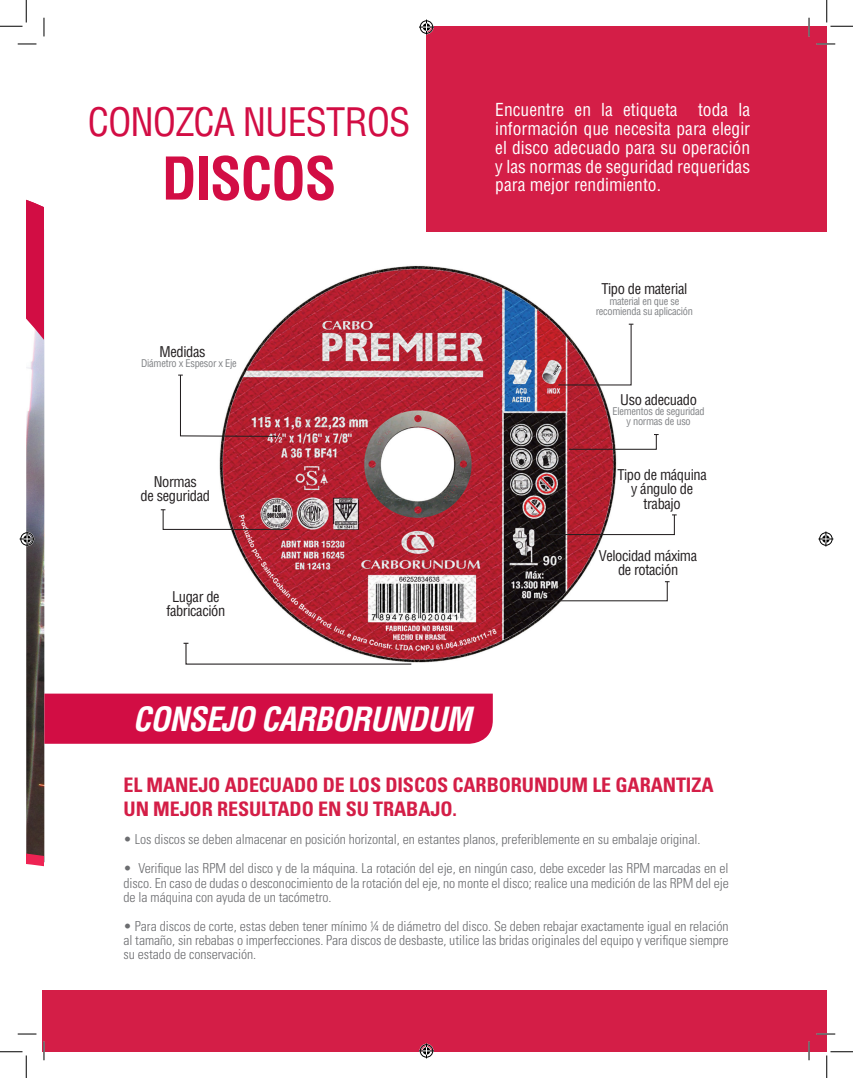
<style>
.page{position:relative;width:853px;height:1078px;background:#fff}
.page>*{position:absolute;margin:0;border:0;box-sizing:border-box;transform-origin:0 0}
.t1{font:700 condensed 57.38px "Helvetica LT Std";letter-spacing:-.025em;color:#d20d44}
.t2{font:condensed 38.25px "Helvetica LT Std";letter-spacing:-.025em;color:#d20d44}
.titulo_sección{font:italic 700 condensed 32.5px "Helvetica LT Std";letter-spacing:-.025em;color:#fff}
.SUBTITULO_CONSEJO{font:700 condensed 20px "Univers LT Std";letter-spacing:-.005em;color:#d41e47}
.características_txt{font:condensed 17.5px/18.8px "Helvetica LT Std";color:#fff;text-align:justify}
.titulo_sección-2{font:condensed 14.5px "Helvetica LT Std";letter-spacing:-.025em;color:#231f20}
.descripción{font:300 condensed 13.75px/14.4px "Univers LT Std";letter-spacing:-.005em;color:#6c6d70;text-align:justify}
.titulo_sección-3{font:condensed 10.38px/10.4px "Helvetica LT Std";letter-spacing:-.025em;color:#808285;text-align:center}
</style>
<div class="page">
<img style="left:26px;top:346px;width:18px;height:348px">
<svg style="left:26px;top:199px;width:18px;height:147px;background:#d62e5d"></svg>
<img style="left:219px;top:265px;width:398px;height:398px">
<div style="left:43px;top:990px;width:784px;height:62px;background:#d41e47"></div>
<div style="left:426px;top:26px;width:401px;height:206px;background:#d41e47"></div>
<svg style="left:557px;top:323px;width:76px;height:63px"></svg>
<svg style="left:568px;top:433px;width:91px;height:17px"></svg>
<svg style="left:547px;top:514px;width:130px;height:22px"></svg>
<svg style="left:161px;top:509px;width:129px;height:21px"></svg>
<svg style="left:184px;top:642px;width:228px;height:23px"></svg>
<svg style="left:525px;top:581px;width:145px;height:21px"></svg>
<svg style="left:178px;top:374px;width:101px;height:63px"></svg>
<svg style="left:26px;top:694px;width:467px;height:173px"></svg>
<svg style="left:18px;top:43px;width:18px;height:2px"></svg>
<svg style="left:816px;top:43px;width:19px;height:2px"></svg>
<svg style="left:18px;top:1033px;width:18px;height:2px"></svg>
<svg style="left:816px;top:1033px;width:19px;height:2px"></svg>
<svg style="left:43px;top:18px;width:2px;height:18px"></svg>
<svg style="left:43px;top:1041px;width:2px;height:19px"></svg>
<svg style="left:808px;top:18px;width:2px;height:18px"></svg>
<svg style="left:808px;top:1041px;width:2px;height:19px"></svg>
<svg style="left:0;top:0;width:27px;height:27px"></svg>
<svg style="left:0;top:1051px;width:27px;height:27px"></svg>
<svg style="left:826px;top:0;width:27px;height:27px"></svg>
<svg style="left:826px;top:1051px;width:27px;height:27px"></svg>
<svg style="left:419px;top:20px;width:15px;height:15px"></svg>
<svg style="left:419px;top:1043px;width:15px;height:15px"></svg>
<svg style="left:20px;top:531px;width:15px;height:15px"></svg>
<svg style="left:818px;top:531px;width:15px;height:15px"></svg>
<h2 class="t2" style="left:88px;top:98px;width:324px">CONOZCA NUESTROS</h2>
<h1 class="t1" style="left:162px;top:143px;width:176px">DISCOS</h1>
<p class="titulo_sección-2" style="left:160px;top:342px;width:47px">Medidas</p>
<p class="titulo_sección-3" style="left:141px;top:358px;width:97px">Diámetro x Espesor x Eje</p>
<p class="titulo_sección-2" style="left:154px;top:472px;width:45px">Normas</p>
<p class="titulo_sección-2" style="left:141px;top:487px;width:71px">de seguridad</p>
<p class="titulo_sección-2" style="left:172px;top:587px;width:49px">Lugar de</p>
<p class="titulo_sección-2" style="left:166px;top:602px;width:61px">fabricación</p>
<p class="características_txt" style="left:495px;top:101px;width:256px">Encuentre en la etiqueta toda la información que necesita para elegir el disco adecuado para su operación y las normas de seguridad requeridas para mejor rendimiento.</p>
<p class="titulo_sección-2" style="left:601px;top:280px;width:87px">Tipo de material</p>
<p class="titulo_sección-3" style="left:596px;top:295px;width:99px">material en que se recomienda su aplicación</p>
<p class="titulo_sección-2" style="left:620px;top:390px;width:78px">Uso adecuado</p>
<p class="titulo_sección-3" style="left:613px;top:406px;width:94px">Elementos de seguridad</p>
<p class="titulo_sección-3" style="left:626px;top:416px;width:66px">y normas de uso</p>
<p class="titulo_sección-2" style="left:617px;top:465px;width:91px">Tipo de máquina</p>
<p class="titulo_sección-2" style="left:631px;top:480px;width:64px">y ángulo de</p>
<p class="titulo_sección-2" style="left:643px;top:494px;width:39px">trabajo</p>
<p class="titulo_sección-2" style="left:599px;top:546px;width:100px">Velocidad máxima</p>
<p class="titulo_sección-2" style="left:618px;top:561px;width:62px">de rotación</p>
<p class="titulo_sección" style="left:133px;top:699px;width:340px">CONSEJO CARBORUNDUM</p>
<p class="SUBTITULO_CONSEJO" style="left:124px;top:773px;width:591px">EL MANEJO ADECUADO DE LOS DISCOS CARBORUNDUM LE GARANTIZA</p>
<p class="SUBTITULO_CONSEJO" style="left:124px;top:797px;width:335px">UN MEJOR RESULTADO EN SU TRABAJO.</p>
<p class="descripción" style="left:124px;top:832px;width:578px">• Los discos se deben almacenar en posición horizontal, en estantes planos, preferiblemente en su embalaje original.</p>
<p class="descripción" style="left:124px;top:861px;width:607px">• Verifique las RPM del disco y de la máquina. La rotación del eje, en ningún caso, debe exceder las RPM marcadas en el disco. En caso de dudas o desconocimiento de la rotación del eje, no monte el disco; realice una medición de las RPM del eje de la máquina con ayuda de un tacómetro.</p>
<p class="descripción" style="left:124px;top:919px;width:607px">• Para discos de corte, estas deben tener mínimo ¼ de diámetro del disco. Se deben rebajar exactamente igual en relación al tamaño, sin rebabas o imperfecciones. Para discos de desbaste, utilice las bridas originales del equipo y verifique siempre su estado de conservación.</p>
</div>
